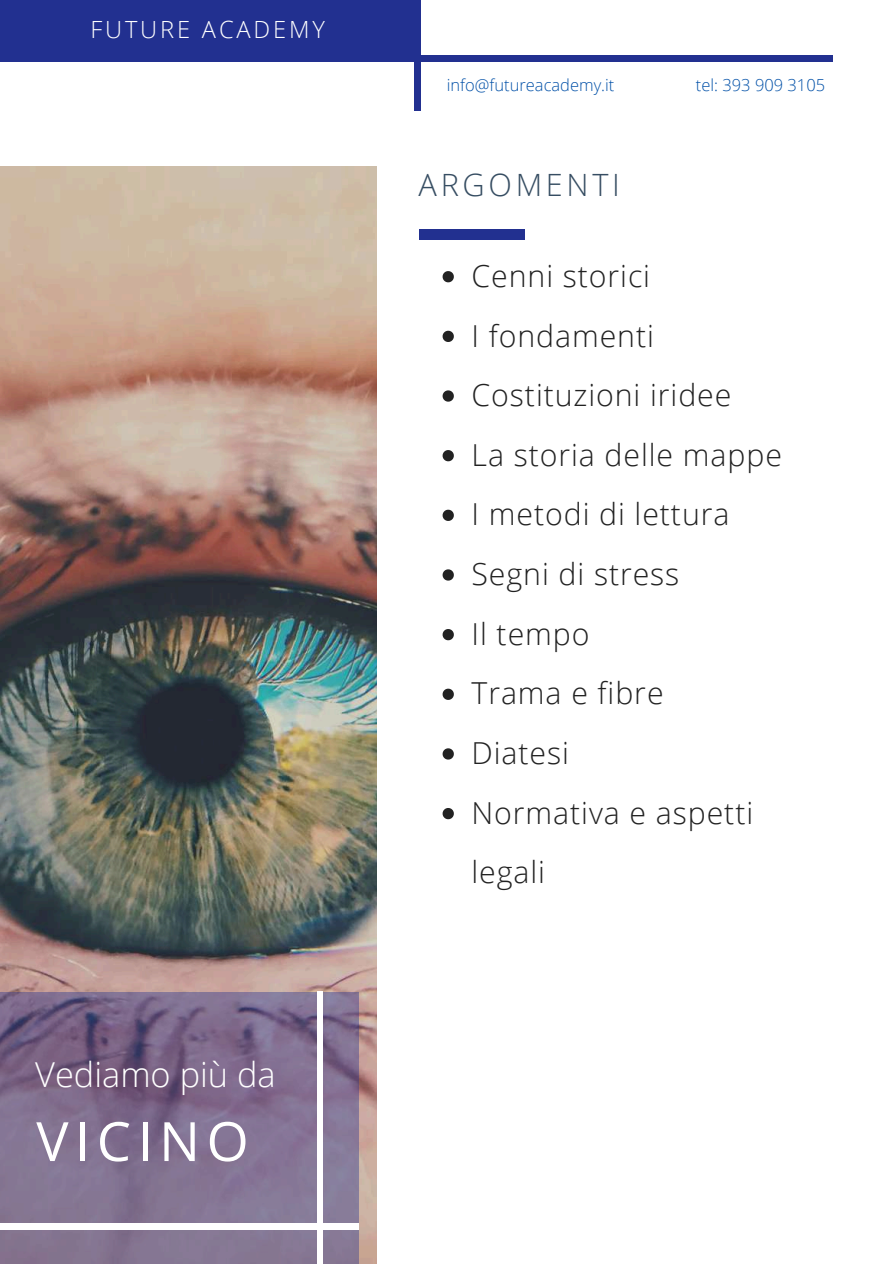
<style>
.page{position:relative;width:894px;height:1264px;background:#fff}
.page>*{position:absolute;margin:0;border:0;box-sizing:border-box;transform-origin:0 0}
.t1{font:54.3px "Open Sans";letter-spacing:.12em;color:#fff}
.t2{font:300 34.35px "Open Sans";color:#fff}
.t3{font:300 30.75px "Open Sans";letter-spacing:.12em;color:#364d62}
.t4{font:300 30.3px/59.7px "Open Sans";letter-spacing:.03em;color:#222}
.t5{font:300 23.7px "Open Sans";letter-spacing:.12em;color:#fff}
.t6{font:300 16.5px "Open Sans";color:#0351a8}
</style>
<div class="page">
<div style="left:418px;top:229px;width:106px;height:10px;background:#223090"></div>
<img style="left:0;top:166px;width:376px;height:1097px">
<svg style="left:0;top:991px;width:358px;height:272px;background:#806e8e"></svg>
<div style="left:0;top:1223px;width:358px;height:5px;background:#fff"></div>
<div style="left:317px;top:991px;width:6px;height:272px;background:#fff"></div>
<div style="left:414px;top:0;width:6px;height:111px;background:#223090"></div>
<div style="left:0;top:56px;width:832px;height:5px;background:#223090"></div>
<div style="left:0;top:0;width:417px;height:57px;background:#223090"></div>
<svg style="left:442px;top:271px;width:11px;height:11px"></svg>
<svg style="left:442px;top:331px;width:11px;height:11px"></svg>
<svg style="left:442px;top:390px;width:11px;height:11px"></svg>
<svg style="left:442px;top:450px;width:11px;height:11px"></svg>
<svg style="left:442px;top:509px;width:11px;height:12px"></svg>
<svg style="left:442px;top:569px;width:11px;height:11px"></svg>
<svg style="left:442px;top:629px;width:11px;height:11px"></svg>
<svg style="left:442px;top:688px;width:11px;height:12px"></svg>
<svg style="left:442px;top:748px;width:11px;height:11px"></svg>
<svg style="left:442px;top:808px;width:11px;height:11px"></svg>
<p class="t5" style="left:90px;top:12px;width:236px">FUTURE ACADEMY</p>
<p class="t2" style="left:35px;top:1050px;width:242px">Vediamo più da</p>
<h1 class="t1" style="left:36px;top:1102px;width:214px">VICINO</h1>
<p class="t6" style="left:446px;top:73px;width:169px">info@futureacademy.it</p>
<p class="t6" style="left:695px;top:73px;width:131px">tel: 393 909 3105</p>
<p class="t3" style="left:418px;top:163px;width:203px">ARGOMENTI</p>
<p class="t4" style="left:471px;top:245px;width:312px">Cenni storici<br>I fondamenti<br>Costituzioni iridee<br>La storia delle mappe<br>I metodi di lettura<br>Segni di stress<br>Il tempo<br>Trama e fibre<br>Diatesi<br>Normativa e aspetti legali</p>
</div>
